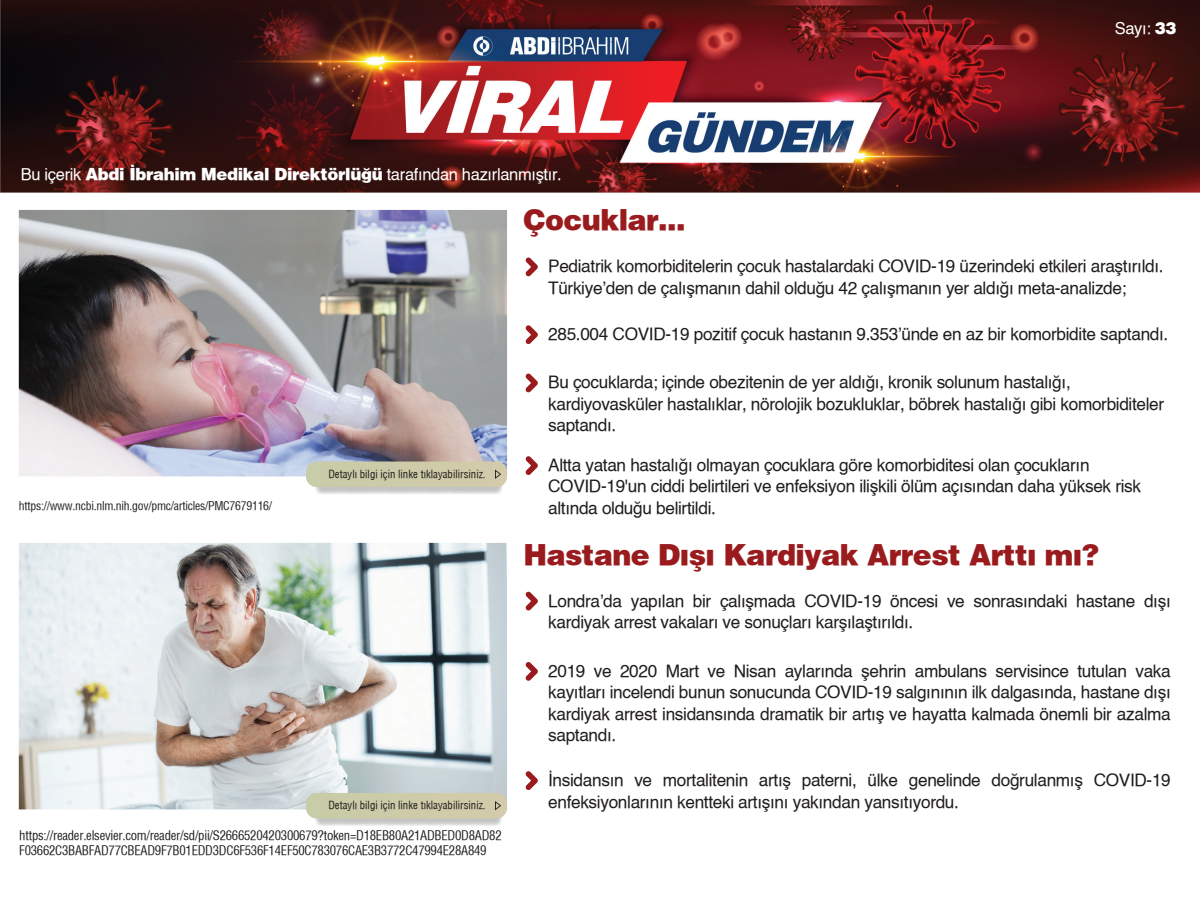
<style>
.page{position:relative;width:1200px;height:900px;background:#fff}
.page>*{position:absolute;margin:0;border:0;box-sizing:border-box;transform-origin:0 0}
.t1{font:28.5px "Helvetica X Black";letter-spacing:-.02em;color:#991b1e}
.t2{font:17.25px/21.5px "Helvetica X Book";letter-spacing:-.02em;color:#211d1e}
.t3{font:16.5px "Helvetica X Book";letter-spacing:-.02em;color:#fff}
.t4{font:12.75px/15.3px "Helvetica T Condenced";letter-spacing:-.02em;color:#211d1e}
.t5{font:11.7px "Helvetica T Condenced";letter-spacing:-.02em;color:#211d1e}
.t6{font:10.8px "Helvetica Condensed X Book";color:#211d1e}
.s1{font-family:"Helvetica X Black"}
</style>
<div class="page">
<img style="left:0;top:0;width:1200px;height:810px">
<svg style="left:525px;top:258px;width:13px;height:19px"></svg>
<svg style="left:525px;top:325px;width:13px;height:19px"></svg>
<svg style="left:525px;top:374px;width:13px;height:19px"></svg>
<svg style="left:525px;top:456px;width:13px;height:19px"></svg>
<svg style="left:525px;top:592px;width:13px;height:19px"></svg>
<svg style="left:525px;top:662px;width:13px;height:19px"></svg>
<svg style="left:525px;top:771px;width:13px;height:19px"></svg>
<img style="left:19px;top:543px;width:488px;height:266px">
<img style="left:314px;top:818px;width:188px;height:8px">
<div style="left:306px;top:793px;width:201px;height:25px;background:#cecba9"></div>
<img style="left:19px;top:210px;width:488px;height:266px">
<img style="left:312px;top:487px;width:193px;height:7px">
<div style="left:306px;top:462px;width:201px;height:25px;background:#cecba9"></div>
<p class="t3" style="left:21px;top:163px;width:543px">Bu içerik <span class="s1">Abdi İbrahim Medikal Direktörlüğü</span> tarafından hazırlanmıştır.</p>
<h1 class="t1" style="left:524px;top:201px;width:164px">Çocuklar...</h1>
<p class="t3" style="left:1115px;top:17px;width:63px">Sayı: <span class="s1">33</span></p>
<p class="t5" style="left:19px;top:499px;width:255px">https://www.ncbi.nlm.nih.gov/pmc/articles/PMC7679116/</p>
<p class="t6" style="left:328px;top:467px;width:159px">Detaylı bilgi için linke tıklayabilirsiniz.</p>
<p class="t6" style="left:328px;top:799px;width:159px">Detaylı bilgi için linke tıklayabilirsiniz.</p>
<p class="t4" style="left:19px;top:828px;width:484px">https://reader.elsevier.com/reader/sd/pii/S2666520420300679?token=D18EB80A21ADBED0D8AD82<br>F03662C3BABFAD77CBEAD9F7B01EDD3DC6F536F14EF50C783076CAE3B3772C47994E28A849</p>
<p class="t2" style="left:548px;top:257px;width:617px">Pediatrik komorbiditelerin çocuk hastalardaki COVID-19 üzerindeki etkileri araştırıldı.<br>Türkiye’den de çalışmanın dahil olduğu 42 çalışmanın yer aldığı meta-analizde;</p>
<p class="t2" style="left:548px;top:324px;width:622px">285.004 COVID-19 pozitif çocuk hastanın 9.353’ünde en az bir komorbidite saptandı.</p>
<p class="t2" style="left:548px;top:373px;width:618px">Bu çocuklarda; içinde obezitenin de yer aldığı, kronik solunum hastalığı, kardiyovasküler hastalıklar, nörolojik bozukluklar, böbrek hastalığı gibi komorbiditeler saptandı.</p>
<p class="t2" style="left:548px;top:455px;width:594px">Altta yatan hastalığı olmayan çocuklara göre komorbiditesi olan çocukların<br>COVID-19'un ciddi belirtileri ve enfeksiyon ilişkili ölüm açısından daha yüksek risk altında olduğu belirtildi.</p>
<h1 class="t1" style="left:524px;top:536px;width:577px">Hastane Dışı Kardiyak Arrest Arttı mı?</h1>
<p class="t2" style="left:548px;top:591px;width:624px">Londra’da yapılan bir çalışmada COVID-19 öncesi ve sonrasındaki hastane dışı kardiyak arrest vakaları ve sonuçları karşılaştırıldı.</p>
<p class="t2" style="left:548px;top:661px;width:624px;text-align:justify">2019 ve 2020 Mart ve Nisan aylarında şehrin ambulans servisince tutulan vaka kayıtları incelendi bunun sonucunda COVID-19 salgınının ilk dalgasında, hastane dışı kardiyak arrest insidansında dramatik bir artış ve hayatta kalmada önemli bir azalma saptandı.</p>
<p class="t2" style="left:548px;top:770px;width:624px">İnsidansın ve mortalitenin artış paterni, ülke genelinde doğrulanmış COVID-19 enfeksiyonlarının kentteki artışını yakından yansıtıyordu.</p>
</div>
